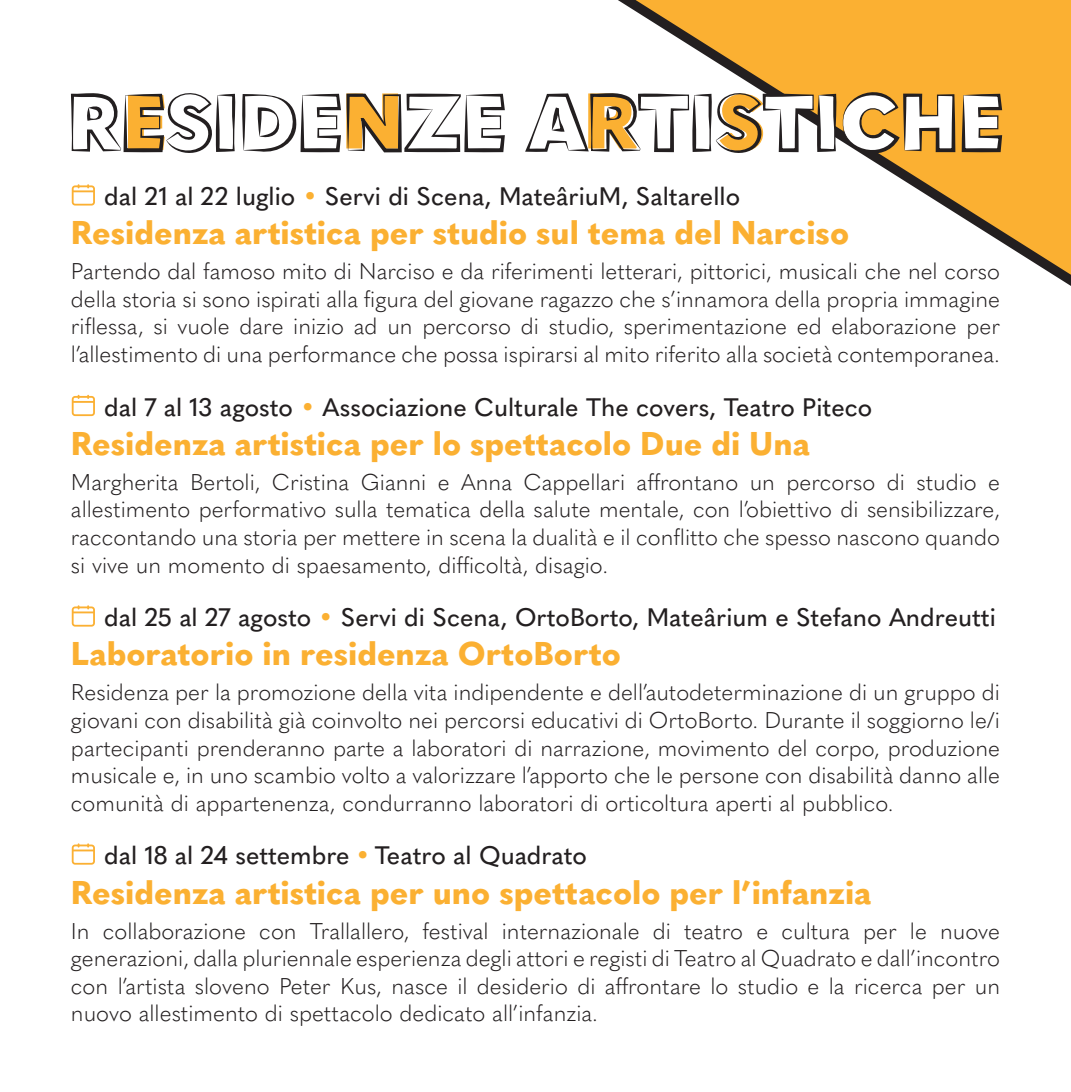
<style>
.page{position:relative;width:1071px;height:1092px;background:#fff}
.page>*{position:absolute;margin:0;border:0;box-sizing:border-box;transform-origin:0 0}
.t1{font:800 32.5px "Quasimoda";color:#fbb032}
.t2{font:500 25px "Quasimoda";color:#231f20}
.t3{font:300 22.5px/27.5px "Quasimoda";color:#231f20;text-align:justify}
.s1{color:#fbb032}
</style>
<div class="page">
<svg style="left:618px;top:0;width:452px;height:286px"></svg>
<svg style="left:71px;top:93px;width:433px;height:60px"></svg>
<svg style="left:525px;top:80px;width:430px;height:85px"></svg>
<svg style="left:961px;top:94px;width:40px;height:58px"></svg>
<svg style="left:72px;top:184px;width:23px;height:21px"></svg>
<svg style="left:72px;top:395px;width:23px;height:21px"></svg>
<svg style="left:72px;top:605px;width:23px;height:21px"></svg>
<svg style="left:72px;top:843px;width:23px;height:21px"></svg>
<p class="t2" style="left:104px;top:177px;width:637px">dal 21 al 22 luglio <span class="s1">•</span> Servi di Scena, MateâriuM, Saltarello</p>
<h1 class="t1" style="left:71px;top:207px;width:779px">Residenza artistica per studio sul tema del Narciso</h1>
<p class="t3" style="left:71px;top:256px;width:930px">Partendo dal famoso mito di Narciso e da riferimenti letterari, pittorici, musicali che nel corso della storia si sono ispirati alla figura del giovane ragazzo che s’innamora della propria immagine riflessa, si vuole dare inizio ad un percorso di studio, sperimentazione ed elaborazione per l’allestimento di una performance che possa ispirarsi al mito riferito alla società contemporanea.</p>
<p class="t2" style="left:104px;top:388px;width:769px">dal 7 al 13 agosto <span class="s1">•</span> Associazione Culturale The covers, Teatro Piteco</p>
<h1 class="t1" style="left:71px;top:418px;width:740px">Residenza artistica per lo spettacolo Due di Una</h1>
<p class="t3" style="left:71px;top:467px;width:930px">Margherita Bertoli, Cristina Gianni e Anna Cappellari affrontano un percorso di studio e allestimento performativo sulla tematica della salute mentale, con l’obiettivo di sensibilizzare, raccontando una storia per mettere in scena la dualità e il conflitto che spesso nascono quando si vive un momento di spaesamento, difficoltà, disagio.</p>
<p class="t2" style="left:104px;top:598px;width:892px">dal 25 al 27 agosto <span class="s1">•</span> Servi di Scena, OrtoBorto, Mateârium e Stefano Andreutti</p>
<h1 class="t1" style="left:71px;top:628px;width:551px">Laboratorio in residenza OrtoBorto</h1>
<p class="t3" style="left:71px;top:677px;width:930px">Residenza per la promozione della vita indipendente e dell’autodeterminazione di un gruppo di giovani con disabilità già coinvolto nei percorsi educativi di OrtoBorto. Durante il soggiorno le/i partecipanti prenderanno parte a laboratori di narrazione, movimento del corpo, produzione musicale e, in uno scambio volto a valorizzare l’apporto che le persone con disabilità danno alle comunità di appartenenza, condurranno laboratori di orticoltura aperti al pubblico.</p>
<p class="t2" style="left:104px;top:836px;width:484px">dal 18 al 24 settembre <span class="s1">•</span> Teatro al Quadrato</p>
<h1 class="t1" style="left:71px;top:866px;width:801px">Residenza artistica per uno spettacolo per l’infanzia</h1>
<p class="t3" style="left:71px;top:915px;width:930px">In collaborazione con Trallallero, festival internazionale di teatro e cultura per le nuove generazioni, dalla pluriennale esperienza degli attori e registi di Teatro al Quadrato e dall’incontro con l’artista sloveno Peter Kus, nasce il desiderio di affrontare lo studio e la ricerca per un nuovo allestimento di spettacolo dedicato all’infanzia.</p>
</div>
